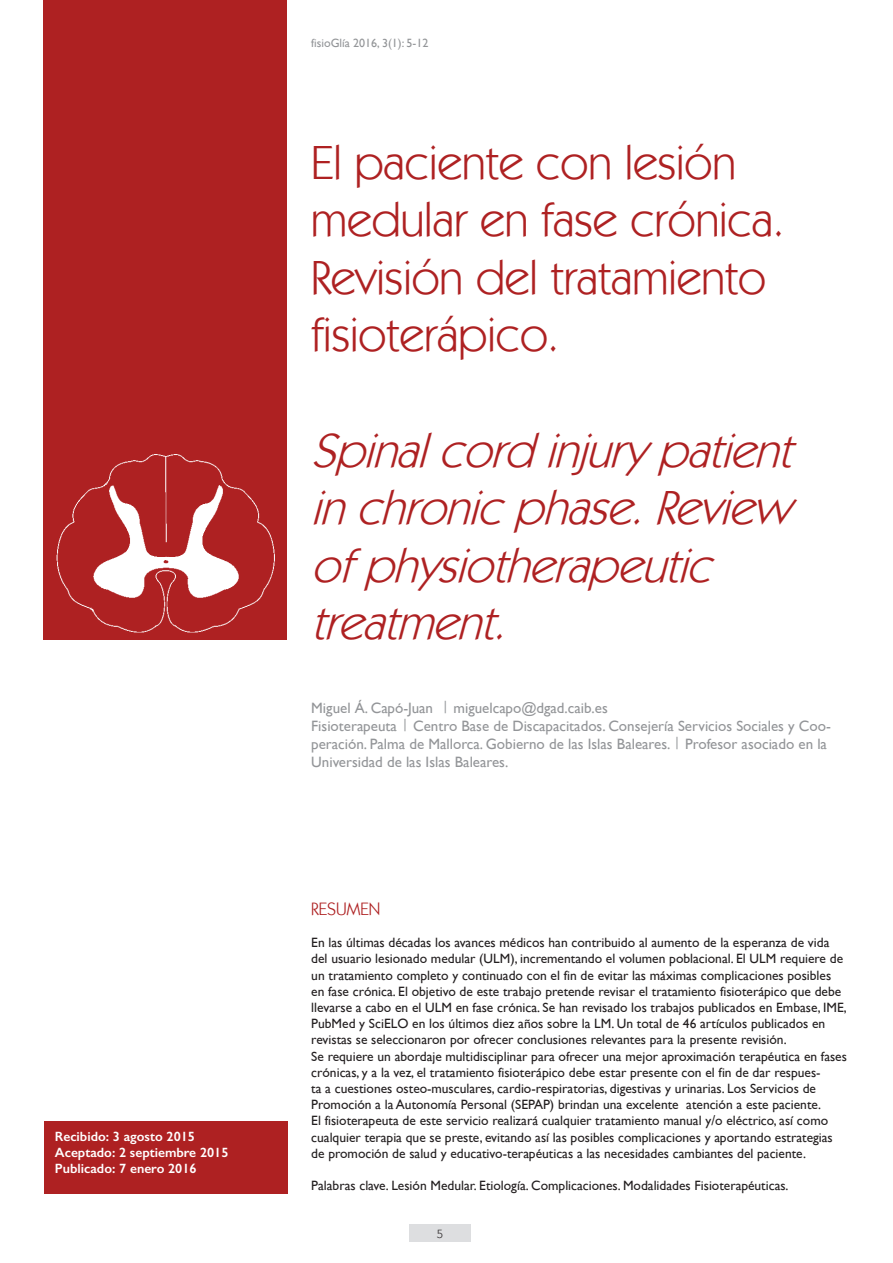
<style>
.page{position:relative;width:893px;height:1263px;background:#fff}
.page>*{position:absolute;margin:0;border:0;box-sizing:border-box;transform-origin:0 0}
.t1{font:48px/57.6px "Kabel IT Cby BT";color:#ae2122}
.t2{font:italic 48px/57.6px "Kabel IT Cby BT";color:#ae2122}
.t3{font:18px "Kabel IT Cby BT";color:#ae2122}
.t4{font:15px/18px "Gill Sans";color:#939598}
.t5{font:13.5px/16.2px "Gill Sans";color:#231f20}
.t6{font:600 13.5px "Gill Sans";color:#fff}
.t7{font:12px "Gill Sans";color:#939598}
.t8{font:12px "Kabel IT Cby BT";color:#231f20}
</style>
<div class="page">
<div style="left:409px;top:1224px;width:62px;height:18px;background:#dddee0"></div>
<div style="left:44px;top:0;width:243px;height:639px;background:#ae2122"></div>
<img style="left:56px;top:454px;width:219px;height:179px">
<div style="left:44px;top:1121px;width:244px;height:73px;background:#ae2122"></div>
<p class="t6" style="left:55px;top:1128px;width:142px">Recibido: 3 agosto 2015</p>
<p class="t6" style="left:55px;top:1144px;width:175px">Aceptado: 2 septiembre 2015</p>
<p class="t6" style="left:55px;top:1161px;width:143px">Publicado: 7 enero 2016</p>
<p class="t7" style="left:311px;top:36px;width:119px">fisioGlía 2016, 3(1): 5-12</p>
<p class="t1" style="left:311px;top:132px;width:474px">El paciente con lesión medular en fase crónica.<br>Revisión del tratamiento fisioterápico.</p>
<p class="t2" style="left:311px;top:420px;width:496px">Spinalcord injury patient inchronicphase.Review ofphysiotherapeutic treatment.</p>
<p class="t4" style="left:311px;top:699px;width:298px">Miguel Á. Capó-Juan | miguelcapo@dgad.caib.es</p>
<p class="t4" style="left:311px;top:717px;width:521px">Fisioterapeuta | Centro Base de Discapacitados. Consejería Servicios Sociales y Coo&shy;peración. Palma de Mallorca. Gobierno de las Islas Baleares. | Profesor asociado en la<br>Universidad de las Islas Baleares.</p>
<p class="t3" style="left:311px;top:897px;width:70px">RESUMEN</p>
<p class="t5" style="left:311px;top:934px;width:537px">En las últimas décadas los avances médicos han contribuido al aumento de la esperanza de vida del usuario lesionado medular (ULM), incrementando el volumen poblacional. El ULM requiere de un tratamiento completo y continuado con el fin de evitar las máximas complicaciones posibles en fase crónica. El objetivo de este trabajo pretende revisar el tratamiento fisioterápico que debe llevarse a cabo en el ULM en fase crónica. Se han revisado los trabajos publicados en Embase, IME, PubMed y SciELO en los últimos diez años sobre la LM. Un total de 46 artículos publicados en revistas se seleccionaron por ofrecer conclusiones relevantes para la presente revisión.</p>
<p class="t5" style="left:311px;top:1048px;width:537px">Se requiere un abordaje multidisciplinar para ofrecer una mejor aproximación terapéutica en fases crónicas, y a la vez, el tratamiento fisioterápico debe estar presente con el fin de dar respues-<br>ta a cuestiones osteo-musculares, cardio-respiratorias, digestivas y urinarias. Los Servicios de Promoción a la Autonomía Personal (SEPAP) brindan una excelente atención a este paciente.<br>El fisioterapeuta de este servicio realizará cualquier tratamiento manual y/o eléctrico, así como cualquier terapia que se preste, evitando así las posibles complicaciones y aportando estrategias de promoción de salud y educativo-terapéuticas a las necesidades cambiantes del paciente.</p>
<p class="t5" style="left:311px;top:1177px;width:479px">Palabras clave. Lesión Medular. Etiología. Complicaciones. Modalidades Fisioterapéuticas.</p>
<p class="t8" style="left:437px;top:1226px;width:8px">5</p>
</div>
